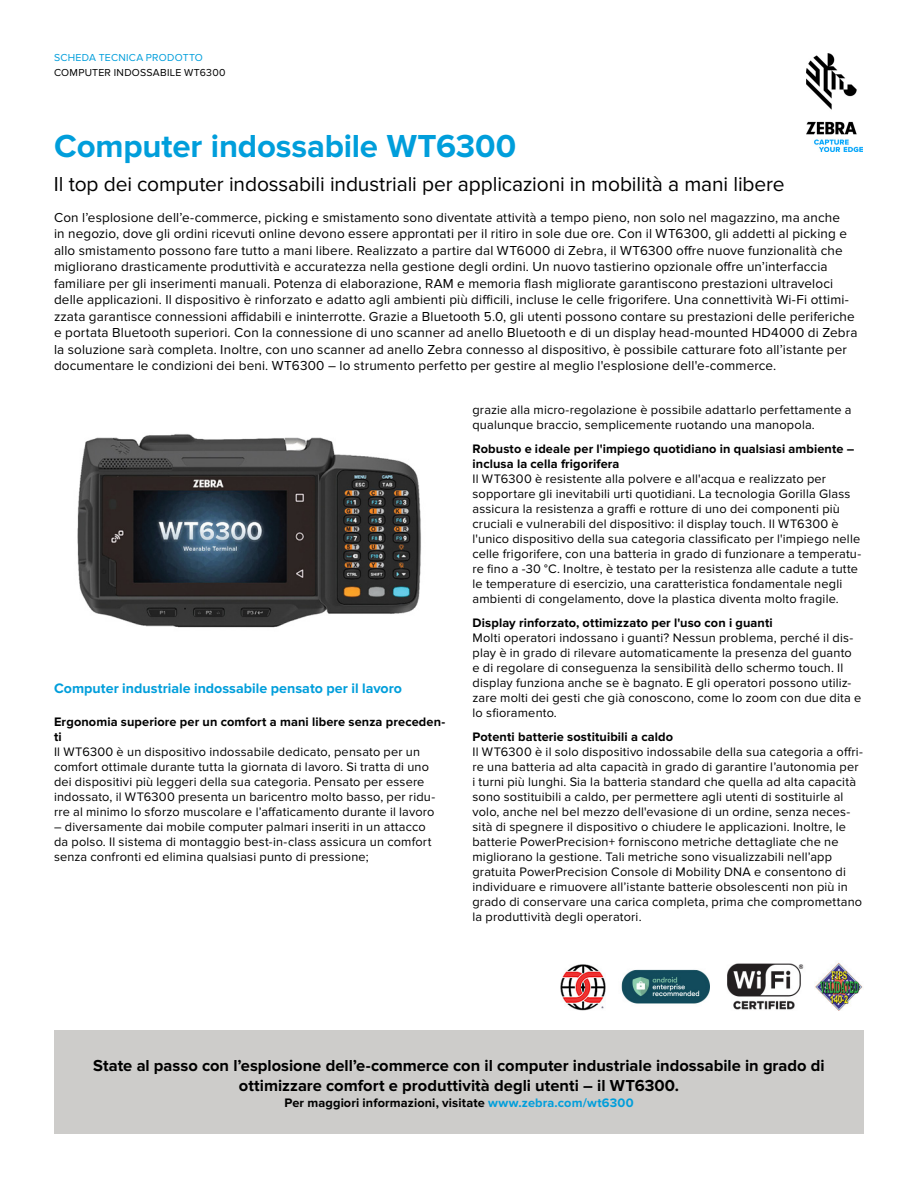
<style>
.page{position:relative;width:918px;height:1188px;background:#fff}
.page>*{position:absolute;margin:0;border:0;box-sizing:border-box;transform-origin:0 0}
.t1{font:700 33px "Proxima Nova";letter-spacing:-.005em;color:#009edb}
.t2{font:21px "Proxima Nova";letter-spacing:-.005em;color:#000}
.t3{font:700 16.5px/20.2px "Proxima Nova";color:#000;text-align:center}
.t4{font:700 14.25px "Proxima Nova";color:#009edb}
.t5{font:13.5px/16.5px "Proxima Nova";letter-spacing:.01em;color:#000}
.t6{font:12.75px/15px "Proxima Nova";letter-spacing:.015em;color:#000}
.t7{font:700 12.75px/15px "Proxima Nova";letter-spacing:.01em;color:#000}
.t8{font:10.5px "Proxima Nova";letter-spacing:.025em;color:#000}
.t9{font:10.5px "Proxima Nova";letter-spacing:.025em;color:#009edb}
.s1{color:#009edb}
</style>
<div class="page">
<img style="left:806px;top:54px;width:56px;height:97px">
<div style="left:54px;top:1031px;width:810px;height:103px;background:#cdccca"></div>
<img style="left:560px;top:962px;width:303px;height:49px">
<img style="left:77px;top:434px;width:344px;height:194px">
<p class="t9" style="left:54px;top:52px;width:151px">SCHEDA TECNICA PRODOTTO</p>
<p class="t8" style="left:54px;top:66px;width:173px">COMPUTER INDOSSABILE WT6300</p>
<h1 class="t1" style="left:54px;top:127px;width:464px">Computer indossabile WT6300</h1>
<h2 class="t2" style="left:54px;top:172px;width:732px">Il top dei computer indossabili industriali per applicazioni in mobilità a mani libere</h2>
<p class="t5" style="left:54px;top:209px;width:805px">Con l’esplosione dell’e-commerce, picking e smistamento sono diventate attività a tempo pieno, non solo nel magazzino, ma anche<br>in negozio, dove gli ordini ricevuti online devono essere approntati per il ritiro in sole due ore. Con il WT6300, gli addetti al picking e allo smistamento possono fare tutto a mani libere. Realizzato a partire dal WT6000 di Zebra, il WT6300 offre nuove funzionalità che migliorano drasticamente produttività e accuratezza nella gestione degli ordini. Un nuovo tastierino opzionale offre un’interfaccia familiare per gli inserimenti manuali. Potenza di elaborazione, RAM e memoria flash migliorate garantiscono prestazioni ultraveloci delle applicazioni. Il dispositivo è rinforzato e adatto agli ambienti più difficili, incluse le celle frigorifere. Una connettività Wi-Fi ottimi&shy;zzata garantisce connessioni affidabili e ininterrotte. Grazie a Bluetooth 5.0, gli utenti possono contare su prestazioni delle periferiche e portata Bluetooth superiori. Con la connessione di uno scanner ad anello Bluetooth e di un display head-mounted HD4000 di Zebra la soluzione sarà completa. Inoltre, con uno scanner ad anello Zebra connesso al dispositivo, è possibile catturare foto all’istante per documentare le condizioni dei beni. WT6300 – lo strumento perfetto per gestire al meglio l'esplosione dell'e-commerce.</p>
<p class="t4" style="left:54px;top:680px;width:350px">Computer industriale indossabile pensato per il lavoro</p>
<p class="t7" style="left:54px;top:715px;width:393px">Ergonomia superiore per un comfort a mani libere senza preceden&shy;ti</p>
<p class="t6" style="left:54px;top:745px;width:383px">Il WT6300 è un dispositivo indossabile dedicato, pensato per un comfort ottimale durante tutta la giornata di lavoro. Si tratta di uno dei dispositivi più leggeri della sua categoria. Pensato per essere indossato, il WT6300 presenta un baricentro molto basso, per ridu&shy;rre al minimo lo sforzo muscolare e l’affaticamento durante il lavoro</p>
<p class="t6" style="left:54px;top:820px;width:379px">– diversamente dai mobile computer palmari inseriti in un attacco da polso. Il sistema di montaggio best-in-class assicura un comfort senza confronti ed elimina qualsiasi punto di pressione;</p>
<p class="t6" style="left:472px;top:402px;width:381px">grazie alla micro-regolazione è possibile adattarlo perfettamente a qualunque braccio, semplicemente ruotando una manopola.</p>
<p class="t7" style="left:472px;top:441px;width:383px">Robusto e ideale per l'impiego quotidiano in qualsiasi ambiente – inclusa la cella frigorifera</p>
<p class="t6" style="left:472px;top:471px;width:390px">Il WT6300 è resistente alla polvere e all'acqua e realizzato per sopportare gli inevitabili urti quotidiani. La tecnologia Gorilla Glass assicura la resistenza a graffi e rotture di uno dei componenti più cruciali e vulnerabili del dispositivo: il display touch. Il WT6300 è l'unico dispositivo della sua categoria classificato per l'impiego nelle celle frigorifere, con una batteria in grado di funzionare a temperatu&shy;re fino a -30 °C. Inoltre, è testato per la resistenza alle cadute a tutte le temperature di esercizio, una caratteristica fondamentale negli ambienti di congelamento, dove la plastica diventa molto fragile.</p>
<p class="t7" style="left:472px;top:615px;width:302px">Display rinforzato, ottimizzato per l'uso con i guanti</p>
<p class="t6" style="left:472px;top:630px;width:390px">Molti operatori indossano i guanti? Nessun problema, perché il dis&shy;play è in grado di rilevare automaticamente la presenza del guanto e di regolare di conseguenza la sensibilità dello schermo touch. Il display funziona anche se è bagnato. E gli operatori possono utiliz&shy;zare molti dei gesti che già conoscono, come lo zoom con due dita e lo sfioramento.</p>
<p class="t7" style="left:472px;top:729px;width:202px">Potenti batterie sostituibili a caldo</p>
<p class="t6" style="left:472px;top:744px;width:392px">Il WT6300 è il solo dispositivo indossabile della sua categoria a offri&shy;re una batteria ad alta capacità in grado di garantire l’autonomia per i turni più lunghi. Sia la batteria standard che quella ad alta capacità sono sostituibili a caldo, per permettere agli utenti di sostituirle al volo, anche nel bel mezzo dell'evasione di un ordine, senza neces&shy;sità di spegnere il dispositivo o chiudere le applicazioni. Inoltre, le batterie PowerPrecision+ forniscono metriche dettagliate che ne migliorano la gestione. Tali metriche sono visualizzabili nell’app gratuita PowerPrecision Console di Mobility DNA e consentono di individuare e rimuovere all’istante batterie obsolescenti non più in grado di conservare una carica completa, prima che compromettano la produttività degli operatori.</p>
<p class="t3" style="left:93px;top:1056px;width:733px">State al passo con l’esplosione dell’e-commerce con il computer industriale indossabile in grado di ottimizzare comfort e produttività degli utenti – il WT6300.</p>
<p class="t7" style="left:284px;top:1095px;width:351px">Per maggiori informazioni, visitate <span class="s1">www.zebra.com/wt6300</span></p>
</div>
